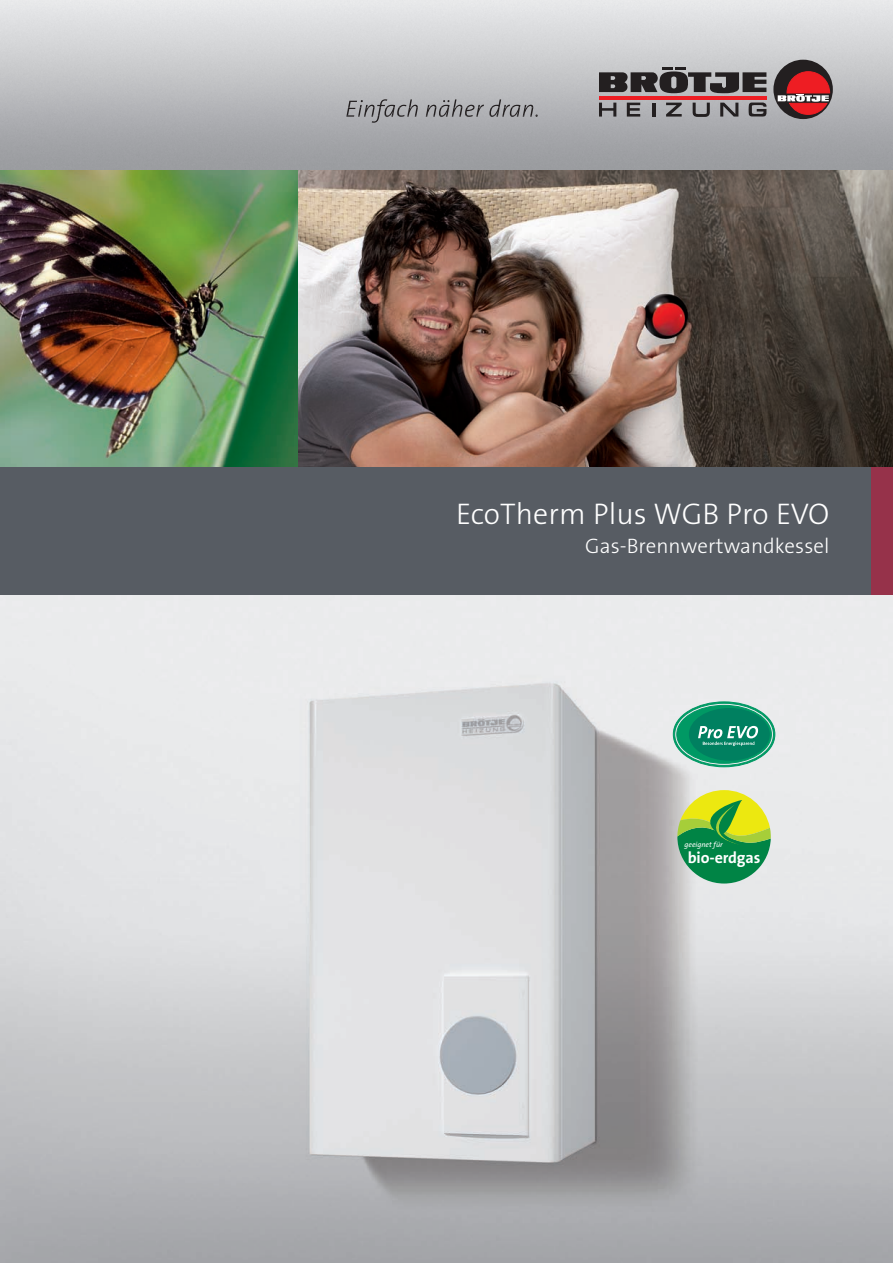
<style>
.page{position:relative;width:893px;height:1263px;background:#fff}
.page>*{position:absolute;margin:0;border:0;box-sizing:border-box;transform-origin:0 0}
.t1{font:300 30px "The Sans B3";letter-spacing:.005em;color:#fff}
.t2{font:300 21px "The Sans B3";color:#fff}
.t3{font:700 16.05px "The Sans B7";letter-spacing:-.01em;color:#fff}
.t4{font:italic 7.35px "The Sans B5 Plain";color:#fff}
</style>
<div class="page">
<img style="left:0;top:0;width:893px;height:1263px">
<h1 class="t1" style="left:456px;top:501px;width:375px">EcoTherm Plus WGB Pro EVO</h1>
<p class="t2" style="left:585px;top:538px;width:246px">Gas-Brennwertwandkessel</p>
<p class="t4" style="left:684px;top:840px;width:40px">geeignet für</p>
<p class="t3" style="left:688px;top:850px;width:74px">bio-erdgas</p>
</div>
